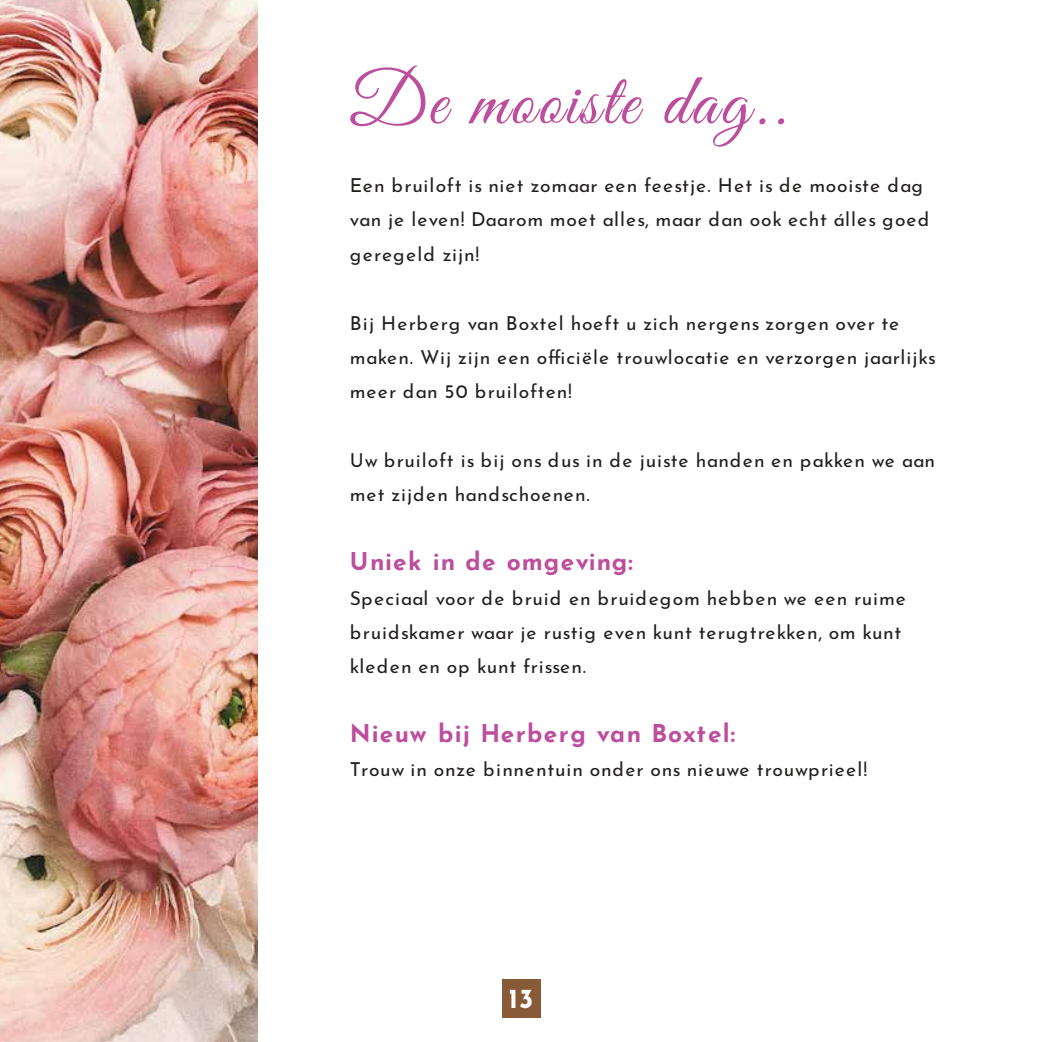
<style>
.page{position:relative;width:1042px;height:1042px;background:#fff}
.page>*{position:absolute;margin:0;border:0;box-sizing:border-box;transform-origin:0 0}
.t1{font:73.67px "Great Vibes";letter-spacing:.04em;color:#bd4e9d}
.t2{font:700 26.95px "Josefin Sans";color:#fff}
.t3{font:700 24.5px "Josefin Sans";letter-spacing:.045em;color:#bd4e9d}
.t4{font:19.25px/34.3px "Josefin Sans";letter-spacing:.04em;color:#221f1e}
</style>
<div class="page">
<img style="left:0;top:0;width:257px;height:1042px">
<div style="left:502px;top:979px;width:38px;height:38px;background:#895a38"></div>
<h1 class="t1" style="left:350px;top:61px;width:437px">De mooiste dag..</h1>
<p class="t4" style="left:350px;top:166px;width:581px">Een bruiloft is niet zomaar een feestje. Het is de mooiste dag van je leven! Daarom moet alles, maar dan ook echt álles goed geregeld zijn!</p>
<p class="t4" style="left:350px;top:303px;width:587px">Bij Herberg van Boxtel hoeft u zich nergens zorgen over te maken. Wij zijn een officiële trouwlocatie en verzorgen jaarlijks meer dan 50 bruiloften!</p>
<p class="t4" style="left:350px;top:441px;width:587px">Uw bruiloft is bij ons dus in de juiste handen en pakken we aan met zijden handschoenen.</p>
<p class="t3" style="left:350px;top:540px;width:284px">Uniek in de omgeving:</p>
<p class="t4" style="left:350px;top:578px;width:557px">Speciaal voor de bruid en bruidegom hebben we een ruime bruidskamer waar je rustig even kunt terugtrekken, om kunt kleden en op kunt frissen.</p>
<p class="t3" style="left:350px;top:711px;width:387px">Nieuw bij Herberg van Boxtel:</p>
<p class="t4" style="left:350px;top:750px;width:519px">Trouw in onze binnentuin onder ons nieuwe trouwprieel!</p>
<h2 class="t2" style="left:509px;top:974px;width:26px">13</h2>
</div>
